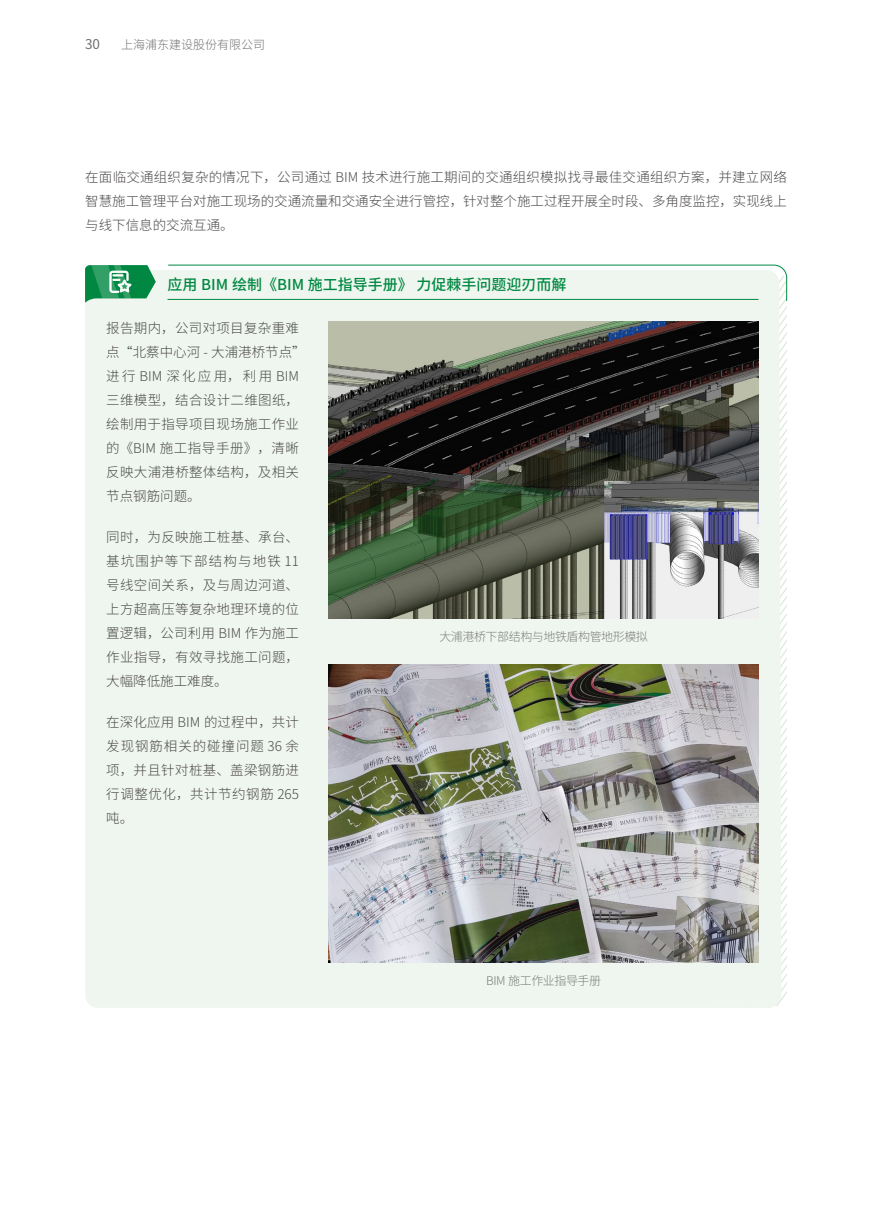
<style>
.page{position:relative;width:893px;height:1212px;background:#fff}
.page>*{position:absolute;margin:0;border:0;box-sizing:border-box;transform-origin:0 0}
.t1{font:500 15px "Source Han Sans CN";color:#008842}
.t2{font:300 13.5px/24px "Source Han Sans CN";letter-spacing:.02em;color:#4c4948;text-align:justify}
.t3{font:13.5px "Source Han Sans CN";color:#727171}
.t4{font:300 12px "Source Han Sans CN";letter-spacing:-.035em;color:#7d7d7d}
.t5{font:300 12px "Source Han Sans CN";color:#727171}
</style>
<div class="page">
<div style="left:85px;top:270px;width:696px;height:738px;background:#eff6ef"></div>
<svg style="left:85px;top:265px;width:71px;height:38px"></svg>
<svg style="left:167px;top:264px;width:620px;height:38px"></svg>
<img style="left:329px;top:321px;width:429px;height:298px">
<img style="left:329px;top:664px;width:429px;height:298px">
<p class="t3" style="left:85px;top:37px;width:16px">30</p>
<p class="t5" style="left:121px;top:38px;width:145px">上海浦东建设股份有限公司</p>
<p class="t2" style="left:85px;top:165px;width:703px">在面临交通组织复杂的情况下，公司通过 BIM 技术进行施工期间的交通组织模拟找寻最佳交通组织方案，并建立网络智慧施工管理平台对施工现场的交通流量和交通安全进行管控，针对整个施工过程开展全时段、多角度监控，实现线上与线下信息的交流互通。</p>
<p class="t1" style="left:168px;top:276px;width:400px">应用 BIM 绘制《BIM 施工指导手册》 力促棘手问题迎刃而解</p>
<p class="t2" style="left:106px;top:316px;width:201px;text-align:left">报告期内，公司对项目复杂重难点“北蔡中心河 - 大浦港桥节点”进行 BIM 深化应用，利用 BIM三维模型，结合设计二维图纸，绘制用于指导项目现场施工作业的《BIM 施工指导手册》，清晰反映大浦港桥整体结构，及相关节点钢筋问题。</p>
<p class="t2" style="left:106px;top:525px;width:194px">同时，为反映施工桩基、承台、基坑围护等下部结构与地铁 11号线空间关系，及与周边河道、上方超高压等复杂地理环境的位置逻辑，公司利用 BIM 作为施工作业指导，有效寻找施工问题，大幅降低施工难度。</p>
<p class="t2" style="left:106px;top:710px;width:194px">在深化应用 BIM 的过程中，共计发现钢筋相关的碰撞问题 36 余项，并且针对桩基、盖梁钢筋进行调整优化，共计节约钢筋 265吨。</p>
<p class="t4" style="left:439px;top:630px;width:210px">大浦港桥下部结构与地铁盾构管地形模拟</p>
<p class="t4" style="left:486px;top:973px;width:116px">BIM 施工作业指导手册</p>
</div>
